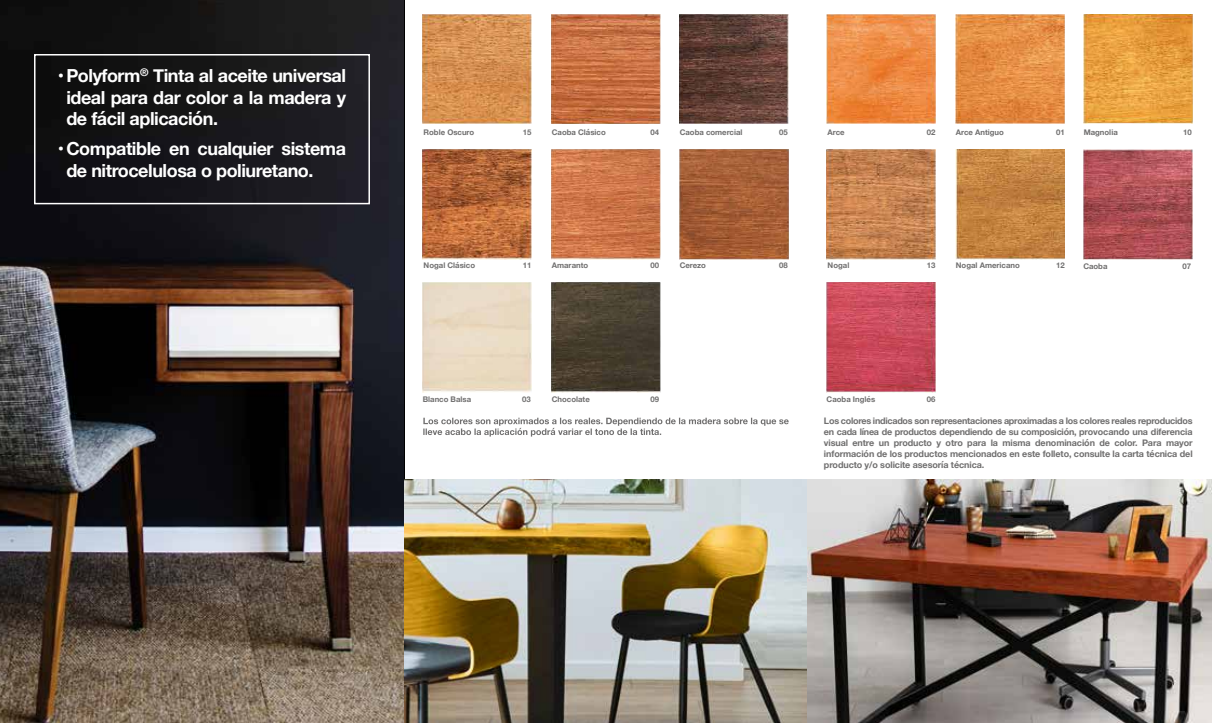
<style>
.page{position:relative;width:1212px;height:723px;background:#fff}
.page>*{position:absolute;margin:0;border:0;box-sizing:border-box;transform-origin:0 0}
.t1{font:700 18px/21.6px "Helvetica Neue";letter-spacing:-.025em;color:#fff;text-align:justify}
.t2{font:700 9px/10.8px "Helvetica Neue";letter-spacing:-.01em;color:#706f6f;text-align:justify}
.t3{font:700 7.8px "Helvetica Neue";color:#706f6f}
</style>
<div class="page">
<img style="left:0;top:0;width:404px;height:723px">
<img style="left:404px;top:479px;width:404px;height:244px">
<img style="left:808px;top:479px;width:404px;height:244px">
<div style="left:34px;top:54px;width:336px;height:150px;border:2px solid #fff"></div>
<svg style="left:423px;top:418px;width:366px;height:18px"></svg>
<img style="left:422px;top:14px;width:109px;height:110px">
<img style="left:826px;top:14px;width:109px;height:110px">
<img style="left:422px;top:150px;width:109px;height:109px">
<img style="left:826px;top:150px;width:109px;height:109px">
<img style="left:826px;top:283px;width:109px;height:109px">
<img style="left:551px;top:14px;width:110px;height:110px">
<img style="left:955px;top:14px;width:110px;height:110px">
<img style="left:551px;top:150px;width:110px;height:109px">
<img style="left:955px;top:150px;width:110px;height:109px">
<img style="left:422px;top:283px;width:109px;height:109px">
<img style="left:679px;top:14px;width:110px;height:110px">
<img style="left:1083px;top:14px;width:109px;height:110px">
<img style="left:679px;top:150px;width:110px;height:109px">
<img style="left:1083px;top:150px;width:109px;height:109px">
<img style="left:551px;top:283px;width:110px;height:109px">
<h1 class="t1" style="left:66px;top:65px;width:281px;text-indent:-8px">• Polyform<sup>®</sup> Tinta al aceite universal ideal para dar color a la madera y de fácil aplicación.</h1>
<h1 class="t1" style="left:66px;top:139px;width:281px;text-indent:-8px">• Compatible en cualquier sistema de nitrocelulosa o poliuretano.</h1>
<p class="t3" style="left:552px;top:126px;width:55px">Caoba Clásico</p>
<p class="t3" style="left:956px;top:126px;width:50px">Arce Antiguo</p>
<p class="t3" style="left:424px;top:126px;width:52px">Roble Oscuro</p>
<p class="t3" style="left:827px;top:126px;width:19px">Arce</p>
<p class="t3" style="left:680px;top:126px;width:64px">Caoba comercial</p>
<p class="t3" style="left:1084px;top:126px;width:36px">Magnolia</p>
<p class="t3" style="left:523px;top:126px;width:10px">15</p>
<p class="t3" style="left:927px;top:126px;width:10px">02</p>
<p class="t3" style="left:650px;top:126px;width:10px">04</p>
<p class="t3" style="left:1056px;top:126px;width:10px">01</p>
<p class="t3" style="left:779px;top:126px;width:10px">05</p>
<p class="t3" style="left:1183px;top:126px;width:10px">10</p>
<p class="t3" style="left:424px;top:259px;width:53px">Nogal Clásico</p>
<p class="t3" style="left:827px;top:259px;width:23px">Nogal</p>
<p class="t3" style="left:1083px;top:260px;width:26px">Caoba</p>
<p class="t3" style="left:680px;top:259px;width:28px">Cerezo</p>
<p class="t3" style="left:552px;top:259px;width:38px">Amaranto</p>
<p class="t3" style="left:956px;top:259px;width:66px">Nogal Americano</p>
<p class="t3" style="left:523px;top:259px;width:10px">11</p>
<p class="t3" style="left:927px;top:259px;width:10px">13</p>
<p class="t3" style="left:1182px;top:260px;width:10px">07</p>
<p class="t3" style="left:650px;top:259px;width:10px">00</p>
<p class="t3" style="left:1056px;top:259px;width:10px">12</p>
<p class="t3" style="left:779px;top:259px;width:10px">08</p>
<p class="t3" style="left:423px;top:393px;width:50px">Blanco Balsa</p>
<p class="t3" style="left:522px;top:393px;width:10px">03</p>
<p class="t3" style="left:552px;top:393px;width:39px">Chocolate</p>
<p class="t3" style="left:827px;top:393px;width:50px">Caoba Inglés</p>
<p class="t3" style="left:650px;top:393px;width:10px">09</p>
<p class="t3" style="left:927px;top:393px;width:10px">06</p>
<p class="t2" style="left:824px;top:416px;width:370px">Los colores indicados son representaciones aproximadas a los colores reales reproducidos en cada línea de productos dependiendo de su composición, provocando una diferencia visual entre un producto y otro para la misma denominación de color. Para mayor información de los productos mencionados en este folleto, consulte la carta técnica del producto y/o solicite asesoría técnica.</p>
</div>
